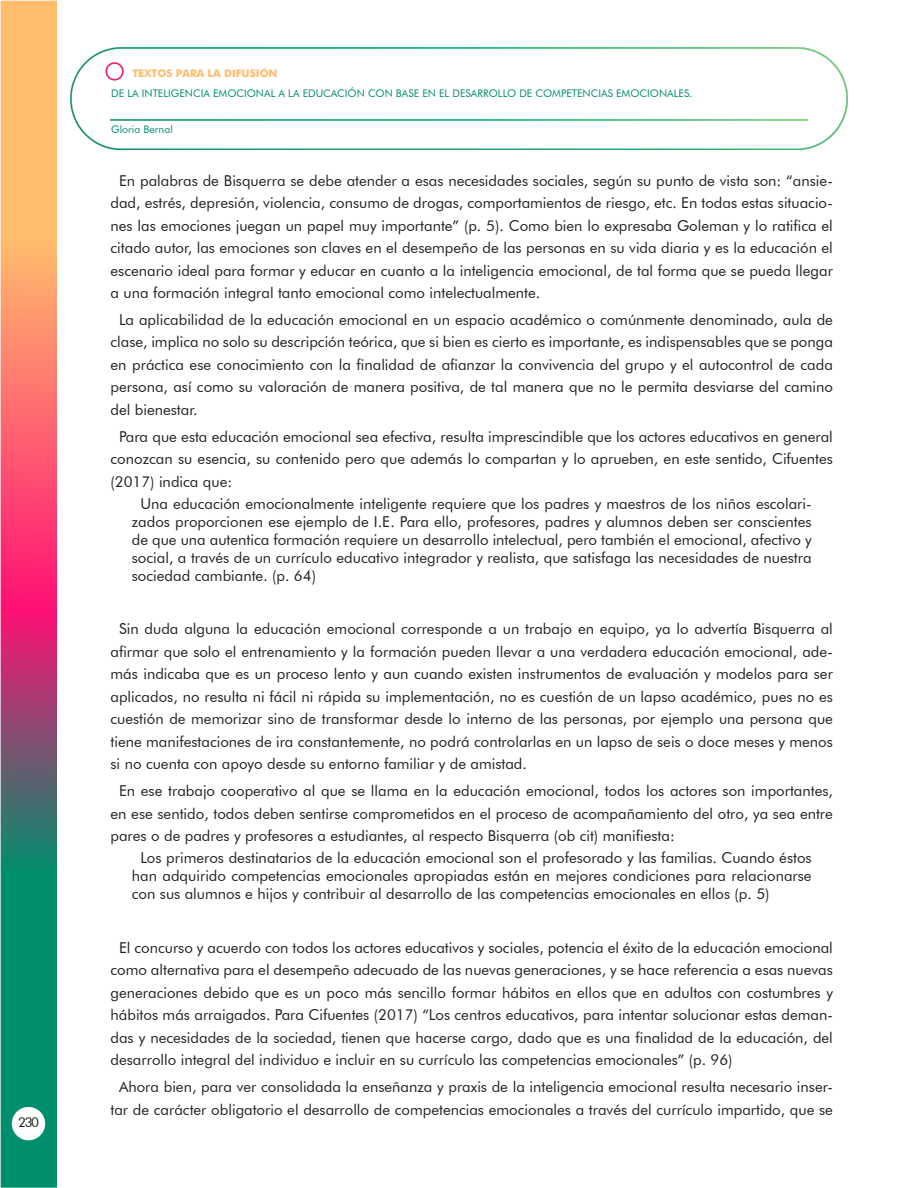
<style>
.page{position:relative;width:918px;height:1188px;background:#fff}
.page>*{position:absolute;margin:0;border:0;box-sizing:border-box;transform-origin:0 0}
.t1{font:15px/22.5px "Futura BT";color:#231f20;text-align:justify}
.t2{font:13.5px "Futura BT";color:#231f20}
.t3{font:10.5px "Futura BT";color:#008f6d}
.t4{font:700 10.5px "Futura";color:#ffbc6d}
</style>
<div class="page">
<img style="left:0;top:0;width:57px;height:1188px">
<img style="left:71px;top:48px;width:776px;height:102px">
<div style="left:12px;top:1107px;width:33px;height:33px;background:#fff;border-radius:50%"></div>
<p class="t2" style="left:18px;top:1114px;width:22px">230</p>
<p class="t4" style="left:132px;top:66px;width:147px">TEXTOS PARA LA DIFUSIÓN</p>
<p class="t3" style="left:111px;top:87px;width:583px">DE LA INTELIGENCIA EMOCIONAL A LA EDUCACIÓN CON BASE EN EL DESARROLLO DE COMPETENCIAS EMOCIONALES.</p>
<p class="t3" style="left:111px;top:123px;width:63px">Gloria Bernal</p>
<p class="t1" style="left:111px;top:169px;width:724px;text-indent:9px">En palabras de Bisquerra se debe atender a esas necesidades sociales, según su punto de vista son: “ansie&shy;dad, estrés, depresión, violencia, consumo de drogas, comportamientos de riesgo, etc. En todas estas situacio&shy;nes las emociones juegan un papel muy importante” (p. 5). Como bien lo expresaba Goleman y lo ratifica el citado autor, las emociones son claves en el desempeño de las personas en su vida diaria y es la educación el escenario ideal para formar y educar en cuanto a la inteligencia emocional, de tal forma que se pueda llegar a una formación integral tanto emocional como intelectualmente.</p>
<p class="t1" style="left:111px;top:308px;width:724px;text-indent:9px">La aplicabilidad de la educación emocional en un espacio académico o comúnmente denominado, aula de clase, implica no solo su descripción teórica, que si bien es cierto es importante, es indispensables que se ponga en práctica ese conocimiento con la finalidad de afianzar la convivencia del grupo y el autocontrol de cada persona, así como su valoración de manera positiva, de tal manera que no le permita desviarse del camino del bienestar.</p>
<p class="t1" style="left:111px;top:425px;width:724px;text-indent:9px">Para que esta educación emocional sea efectiva, resulta imprescindible que los actores educativos en general conozcan su esencia, su contenido pero que además lo compartan y lo aprueben, en este sentido, Cifuentes (2017) indica que:</p>
<p class="t1" style="left:132px;top:495px;width:681px;line-height:18px;text-indent:9px">Una educación emocionalmente inteligente requiere que los padres y maestros de los niños escolari&shy;zados proporcionen ese ejemplo de I.E. Para ello, profesores, padres y alumnos deben ser conscientes de que una autentica formación requiere un desarrollo intelectual, pero también el emocional, afectivo y social, a través de un currículo educativo integrador y realista, que satisfaga las necesidades de nuestra sociedad cambiante. (p. 64)</p>
<p class="t1" style="left:111px;top:618px;width:724px;text-indent:9px">Sin duda alguna la educación emocional corresponde a un trabajo en equipo, ya lo advertía Bisquerra al afirmar que solo el entrenamiento y la formación pueden llevar a una verdadera educación emocional, ade&shy;más indicaba que es un proceso lento y aun cuando existen instrumentos de evaluación y modelos para ser aplicados, no resulta ni fácil ni rápida su implementación, no es cuestión de un lapso académico, pues no es cuestión de memorizar sino de transformar desde lo interno de las personas, por ejemplo una persona que tiene manifestaciones de ira constantemente, no podrá controlarlas en un lapso de seis o doce meses y menos si no cuenta con apoyo desde su entorno familiar y de amistad.</p>
<p class="t1" style="left:111px;top:780px;width:724px;text-indent:9px">En ese trabajo cooperativo al que se llama en la educación emocional, todos los actores son importantes, en ese sentido, todos deben sentirse comprometidos en el proceso de acompañamiento del otro, ya sea entre pares o de padres y profesores a estudiantes, al respecto Bisquerra (ob cit) manifiesta:</p>
<p class="t1" style="left:132px;top:849px;width:681px;line-height:18px;text-indent:9px">Los primeros destinatarios de la educación emocional son el profesorado y las familias. Cuando éstos han adquirido competencias emocionales apropiadas están en mejores condiciones para relacionarse con sus alumnos e hijos y contribuir al desarrollo de las competencias emocionales en ellos (p. 5)</p>
<p class="t1" style="left:111px;top:936px;width:724px;text-indent:9px">El concurso y acuerdo con todos los actores educativos y sociales, potencia el éxito de la educación emocional como alternativa para el desempeño adecuado de las nuevas generaciones, y se hace referencia a esas nuevas generaciones debido que es un poco más sencillo formar hábitos en ellos que en adultos con costumbres y hábitos más arraigados. Para Cifuentes (2017) “Los centros educativos, para intentar solucionar estas deman&shy;das y necesidades de la sociedad, tienen que hacerse cargo, dado que es una finalidad de la educación, del desarrollo integral del individuo e incluir en su currículo las competencias emocionales” (p. 96)</p>
<p class="t1" style="left:111px;top:1076px;width:724px;text-align:center">Ahora bien, para ver consolidada la enseñanza y praxis de la inteligencia emocional resulta necesario inser&shy;tar de carácter obligatorio el desarrollo de competencias emocionales a través del currículo impartido, que se</p>
</div>
